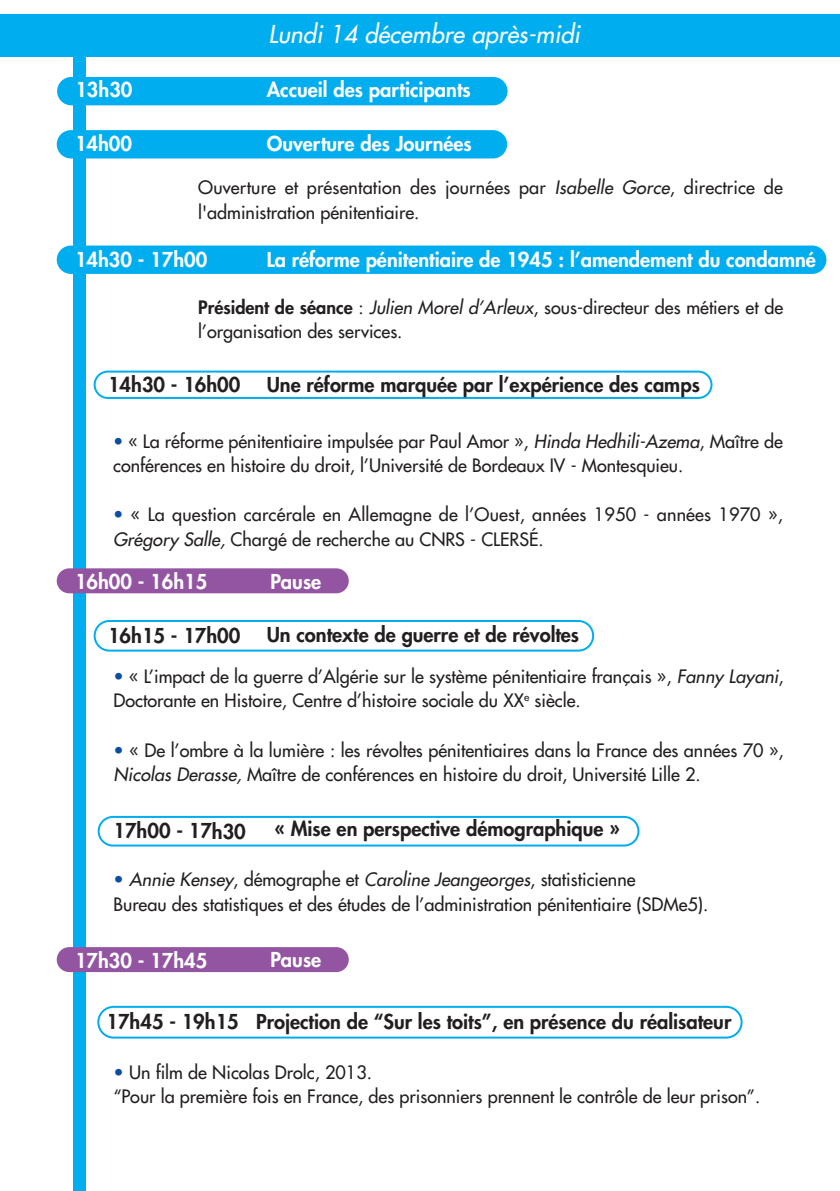
<style>
.page{position:relative;width:840px;height:1191px;background:#fff}
.page>*{position:absolute;margin:0;border:0;box-sizing:border-box;transform-origin:0 0}
.t1{font:italic 24px "Futura";letter-spacing:.005em;color:#fff}
.t2{font:800 20px "Futura";color:#231f20}
.t3{font:800 20px "Futura";color:#fff}
.t4{font:18px/24.6px "Futura";color:#231f20}
.s1{font-style:italic}
.s2{font-weight:800}
.s3{color:#0d4da1}
</style>
<div class="page">
<div style="left:74px;top:34px;width:12px;height:1157px;background:#00aeef"></div>
<div style="left:0;top:14px;width:839px;height:43px;background:#00aeef"></div>
<div style="left:57px;top:77px;width:450px;height:28px;background:#00aeef;border-radius:14px"></div>
<div style="left:57px;top:130px;width:450px;height:28px;background:#00aeef;border-radius:14px"></div>
<div style="left:57px;top:245px;width:769px;height:29px;background:#00aeef;border-radius:14px"></div>
<svg style="left:94px;top:370px;width:618px;height:29px"></svg>
<svg style="left:94px;top:620px;width:499px;height:31px"></svg>
<svg style="left:98px;top:816px;width:541px;height:30px"></svg>
<div style="left:57px;top:568px;width:291px;height:25px;background:#9355a2;border-radius:12px"></div>
<div style="left:57px;top:947px;width:291px;height:25px;background:#9355a2;border-radius:12px"></div>
<svg style="left:97px;top:1005px;width:645px;height:33px"></svg>
<p class="t3" style="left:75px;top:80px;width:59px">13h30</p>
<p class="t3" style="left:75px;top:134px;width:59px">14h00</p>
<h1 class="t1" style="left:268px;top:22px;width:313px">Lundi 14 décembre après-midi</h1>
<p class="t3" style="left:266px;top:80px;width:205px">Accueil des participants</p>
<p class="t3" style="left:266px;top:134px;width:206px">Ouverture des Journées</p>
<p class="t4" style="left:198px;top:177px;width:585px">Ouverture et présentation des journées par <span class="s1">Isabelle Gorce</span>, directrice de l'administration pénitentiaire.</p>
<p class="t3" style="left:75px;top:250px;width:134px">14h30 - 17h00</p>
<p class="t3" style="left:266px;top:250px;width:550px">La réforme pénitentiaire de 1945 : l’amendement du condamné</p>
<p class="t4" style="left:198px;top:296px;width:586px"><span class="s2">Président de séance</span> : <span class="s1">Julien Morel d’Arleux</span>, sous-directeur des métiers et de l’organisation des services.</p>
<p class="t2" style="left:108px;top:375px;width:134px">14h30 - 16h00</p>
<p class="t2" style="left:266px;top:375px;width:434px">Une réforme marquée par l’expérience des camps</p>
<p class="t4" style="left:113px;top:430px;width:670px"><span class="s3">•</span> « La réforme pénitentiaire impulsée par Paul Amor », <span class="s1">Hinda Hedhili-Azema</span>, Maître de conférences en histoire du droit, l’Université de Bordeaux IV - Montesquieu.</p>
<p class="t4" style="left:113px;top:503px;width:671px"><span class="s3">•</span> « La question carcérale en Allemagne de l’Ouest, années 1950 - années 1970 »,<br><span class="s1">Grégory Salle,</span> Chargé de recherche au CNRS - CLERSÉ.</p>
<p class="t3" style="left:75px;top:572px;width:134px">16h00 - 16h15</p>
<p class="t3" style="left:270px;top:571px;width:52px">Pause</p>
<p class="t2" style="left:108px;top:626px;width:134px">16h15 - 17h00</p>
<p class="t2" style="left:266px;top:625px;width:314px">Un contexte de guerre et de révoltes</p>
<p class="t4" style="left:113px;top:665px;width:671px"><span class="s3">•</span> « L’impact de la guerre d’Algérie sur le système pénitentiaire français », <span class="s1">Fanny Layani</span>,<br>Doctorante en Histoire, Centre d’histoire sociale du XX<sup>e</sup> siècle.</p>
<p class="t4" style="left:113px;top:739px;width:671px"><span class="s3">•</span> « De l’ombre à la lumière : les révoltes pénitentiaires dans la France des années 70 »,<br><span class="s1">Nicolas Derasse,</span> Maître de conférences en histoire du droit, Université Lille 2.</p>
<p class="t2" style="left:113px;top:821px;width:134px">17h00 - 17h30</p>
<p class="t2" style="left:274px;top:819px;width:346px">« Mise en perspective démographique »</p>
<p class="t4" style="left:113px;top:868px;width:596px"><span class="s3">•</span> <span class="s1">Annie Kensey</span>, démographe et <span class="s1">Caroline Jeangeorges</span>, statisticienne<br>Bureau des statistiques et des études de l’administration pénitentiaire (SDMe5).</p>
<p class="t3" style="left:75px;top:950px;width:134px">17h30 - 17h45</p>
<p class="t3" style="left:270px;top:950px;width:52px">Pause</p>
<p class="t2" style="left:106px;top:1011px;width:626px">17h45 - 19h15 Projection de “Sur les toits”, en présence du réalisateur</p>
<p class="t4" style="left:113px;top:1061px;width:648px"><span class="s3">•</span> Un film de Nicolas Drolc, 2013.<br>“Pour la première fois en France, des prisonniers prennent le contrôle de leur prison”.</p>
</div>
